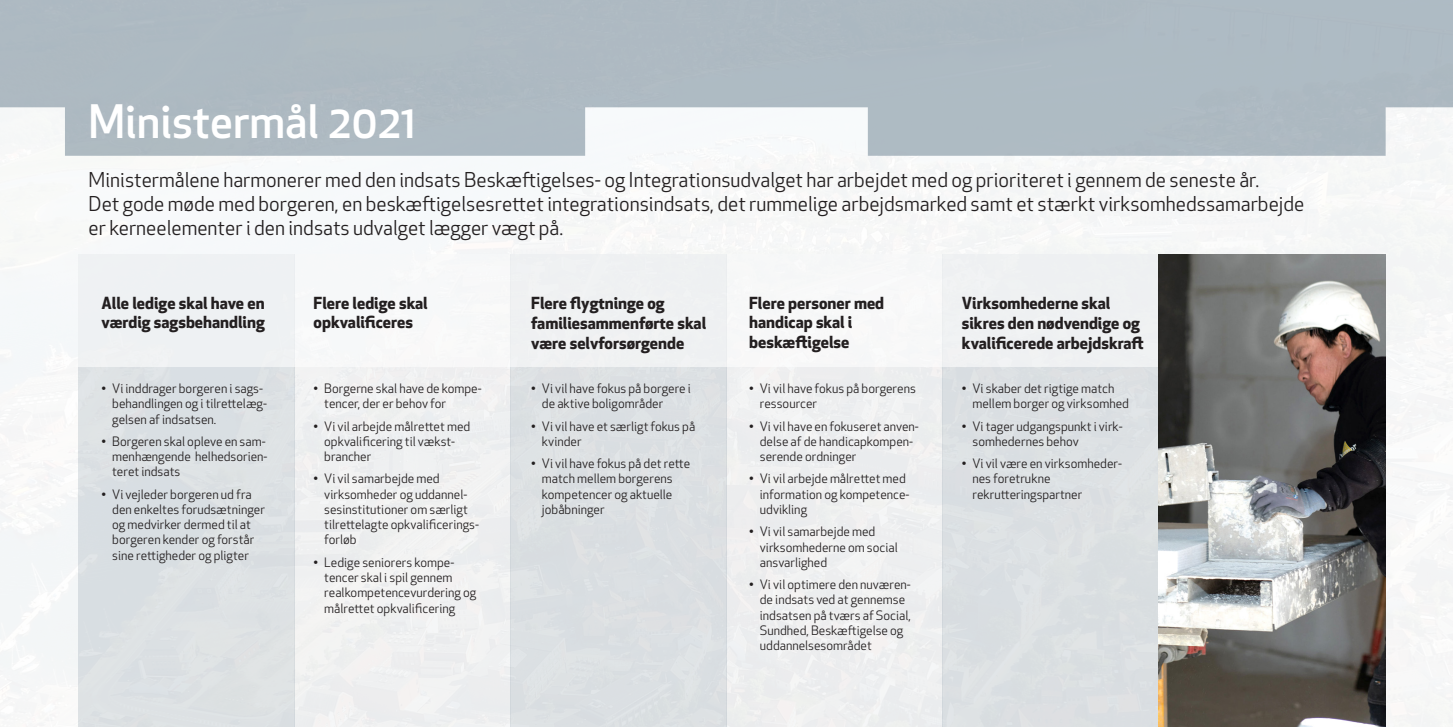
<style>
.page{position:relative;width:1453px;height:727px;background:#fff}
.page>*{position:absolute;margin:0;border:0;box-sizing:border-box;transform-origin:0 0}
.t1{font:500 45px "Apex New";color:#fff}
.t2{font:20px/24px "Apex New";color:#231f20}
.t3{font:700 16.25px/19.5px "Apex New";color:#231f20}
.t4{font:12.62px/15.2px "Apex New";color:#231f20}
</style>
<div class="page">
<img style="left:0;top:156px;width:1453px;height:570px">
<div style="left:78px;top:254px;width:216px;height:472px;background:#dce0e3"></div>
<div style="left:510px;top:254px;width:216px;height:472px;background:#dbdfe2"></div>
<div style="left:726px;top:254px;width:217px;height:472px;background:#eeefef"></div>
<div style="left:943px;top:254px;width:216px;height:472px;background:#dbdfe2"></div>
<div style="left:294px;top:254px;width:216px;height:472px;background:#f0f1f1"></div>
<div style="left:78px;top:254px;width:1081px;height:113px;background:#f0f2f3"></div>
<svg style="left:0;top:0;width:1453px;height:156px;background:#b4bfc7"></svg>
<img style="left:1159px;top:254px;width:226px;height:472px">
<p class="t1" style="left:89px;top:92px;width:330px">Ministermål 2021</p>
<p class="t2" style="left:89px;top:168px;width:1217px">Ministermålene harmonerer med den indsats Beskæftigelses- og Integrationsudvalget har arbejdet med og prioriteret i gennem de seneste år.<br>Det gode møde med borgeren, en beskæftigelsesrettet integrationsindsats, det rummelige arbejdsmarked samt et stærkt virksomhedssamarbejde er kerneelementer i den indsats udvalget lægger vægt på.</p>
<p class="t3" style="left:531px;top:292px;width:176px;line-height:20px">Flere flygtninge og familiesammenførte skal være selvforsørgende</p>
<p class="t3" style="left:962px;top:292px;width:183px;line-height:20px">Virksomhederne skal sikres den nødvendige og kvalificerede arbejdskraft</p>
<p class="t3" style="left:102px;top:292px;width:165px">Alle ledige skal have en værdig sagsbehandling</p>
<p class="t3" style="left:314px;top:292px;width:116px">Flere ledige skal opkvalificeres</p>
<p class="t3" style="left:749px;top:292px;width:136px">Flere personer med handicap skal i beskæftigelse</p>
<p class="t4" style="left:112px;top:381px;width:156px;text-indent:-11px">• Vi inddrager borgeren i sags&shy;behandlingen og i tilrettelæg&shy;gelsen af indsatsen.</p>
<p class="t4" style="left:112px;top:433px;width:157px;text-indent:-11px">• Borgeren skal opleve en sam&shy;menhængende helhedsorien&shy;teret indsats</p>
<p class="t4" style="left:112px;top:486px;width:154px;text-indent:-11px">• Vi vejleder borgeren ud fra den enkeltes forudsætninger og medvirker dermed til at borgeren kender og forstår sine rettigheder og pligter</p>
<p class="t4" style="left:324px;top:381px;width:159px;text-indent:-11px">• Borgerne skal have de kompe&shy;tencer, der er behov for</p>
<p class="t4" style="left:324px;top:418px;width:147px;text-indent:-11px">• Vi vil arbejde målrettet med opkvalificering til vækst&shy;brancher</p>
<p class="t4" style="left:324px;top:471px;width:156px;text-indent:-11px">• Vi vil samarbejde med virksomheder og uddannel&shy;sesinstitutioner om særligt tilrettelagte opkvalificerings&shy;forløb</p>
<p class="t4" style="left:324px;top:554px;width:154px;text-indent:-11px">• Ledige seniorers kompe&shy;tencer skal i spil gennem realkompetencevurdering og målrettet opkvalificering</p>
<p class="t4" style="left:542px;top:381px;width:151px;text-indent:-11px">• Vi vil have fokus på borgere i de aktive boligområder</p>
<p class="t4" style="left:542px;top:418px;width:155px;text-indent:-11px">• Vi vil have et særligt fokus på kvinder</p>
<p class="t4" style="left:542px;top:456px;width:150px;text-indent:-11px">• Vi vil have fokus på det rette match mellem borgerens kompetencer og aktuelle jobåbninger</p>
<p class="t4" style="left:760px;top:381px;width:158px;text-indent:-11px">• Vi vil have fokus på borgerens ressourcer</p>
<p class="t4" style="left:760px;top:418px;width:160px;text-indent:-11px">• Vi vil have en fokuseret anven&shy;delse af de handicapkompen&shy;serende ordninger</p>
<p class="t4" style="left:760px;top:471px;width:151px;text-indent:-11px">• Vi vil arbejde målrettet med information og kompetence&shy;udvikling</p>
<p class="t4" style="left:760px;top:524px;width:139px;text-indent:-11px">• Vi vil samarbejde med virksomhederne om social ansvarlighed</p>
<p class="t4" style="left:760px;top:576px;width:152px;text-indent:-11px">• Vi vil optimere den nuværen&shy;de indsats ved at gennemse indsatsen på tværs af Social,<br>Sundhed, Beskæftigelse og uddannelsesområdet</p>
<p class="t4" style="left:972px;top:381px;width:158px;text-indent:-11px">• Vi skaber det rigtige match mellem borger og virksomhed</p>
<p class="t4" style="left:972px;top:418px;width:152px;text-indent:-11px">• Vi tager udgangspunkt i virk&shy;somhedernes behov</p>
<p class="t4" style="left:972px;top:456px;width:151px;text-indent:-11px">• Vi vil være en virksomheder&shy;nes foretrukne rekrutteringspartner</p>
</div>
